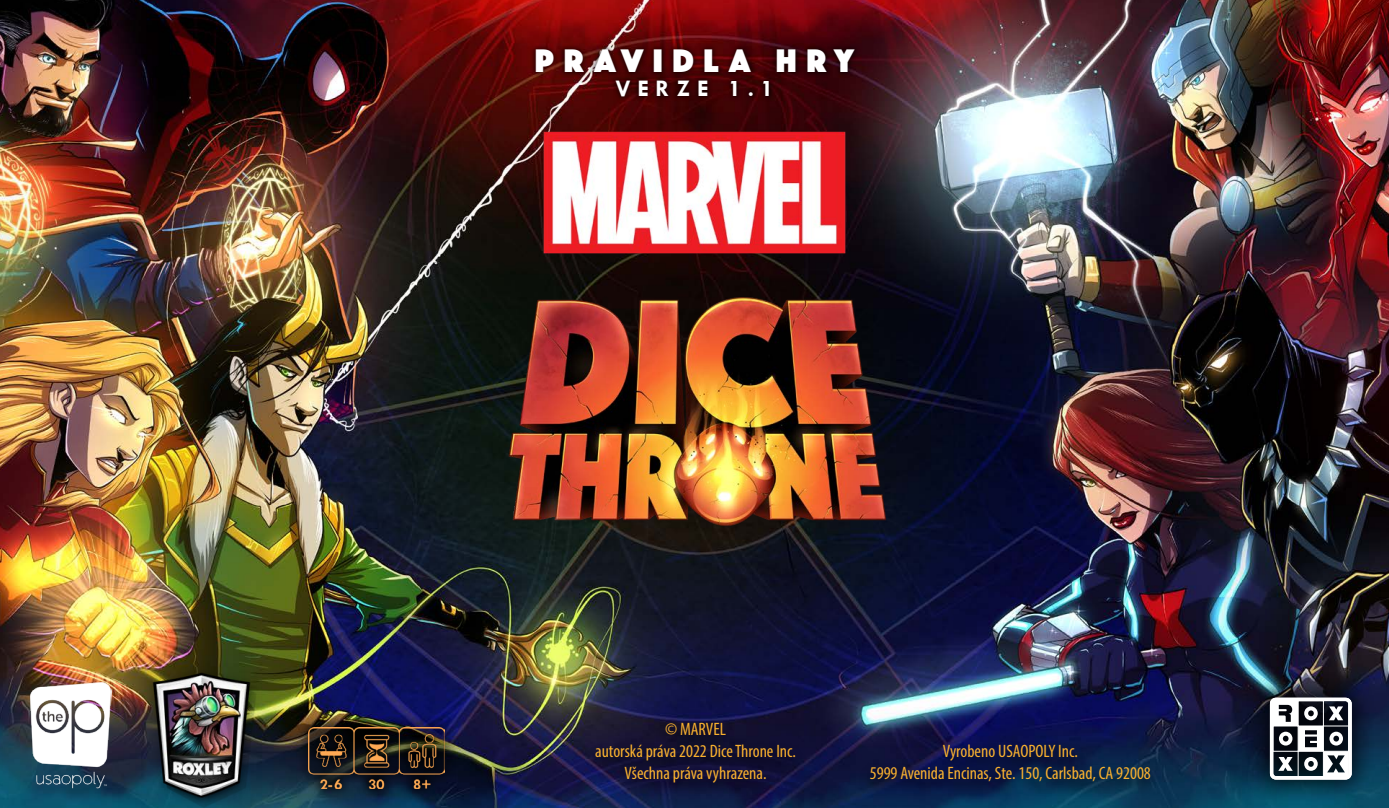
<style>
.page{position:relative;width:1389px;height:808px;background:#fff}
.page>*{position:absolute;margin:0;border:0;box-sizing:border-box;transform-origin:0 0}
.t1{font:34px "Phosphate Pro Solid";letter-spacing:.28em;color:#fff}
.t2{font:700 24px "Tw Cen";letter-spacing:.28em;color:#fff}
.t3{font:condensed 18px/22px "Myriad Pro";color:#f8b02f;text-align:center}
</style>
<div class="page">
<img style="left:0;top:0;width:1389px;height:808px">
<img style="left:387px;top:21px;width:615px;height:614px">
<img style="left:142px;top:663px;width:120px;height:145px">
<div style="left:859px;top:739px;width:303px;height:59px;background:#000;opacity:.75"></div>
<div style="left:585px;top:718px;width:221px;height:82px;background:#000;opacity:.75"></div>
<div style="left:530px;top:43px;width:330px;height:59px;background:#000;opacity:.6"></div>
<img style="left:297px;top:716px;width:159px;height:83px">
<img style="left:309px;top:728px;width:136px;height:60px">
<img style="left:29px;top:679px;width:82px;height:111px">
<div style="left:1245px;top:673px;width:131px;height:131px;background:#000;opacity:.75"></div>
<svg style="left:1270px;top:698px;width:82px;height:81px"></svg>
<h1 class="t1" style="left:535px;top:36px;width:321px">PRAVIDLA HRY</h1>
<h2 class="t2" style="left:615px;top:74px;width:160px">VERZE 1.1</h2>
<p class="t3" style="left:595px;top:718px;width:202px">© MARVEL<br>autorská práva 2022 Dice Throne Inc.<br>Všechna práva vyhrazena.</p>
<p class="t3" style="left:870px;top:740px;width:283px">Vyrobeno USAOPOLY Inc.<br>5999 Avenida Encinas, Ste. 150, Carlsbad, CA 92008</p>
</div>
